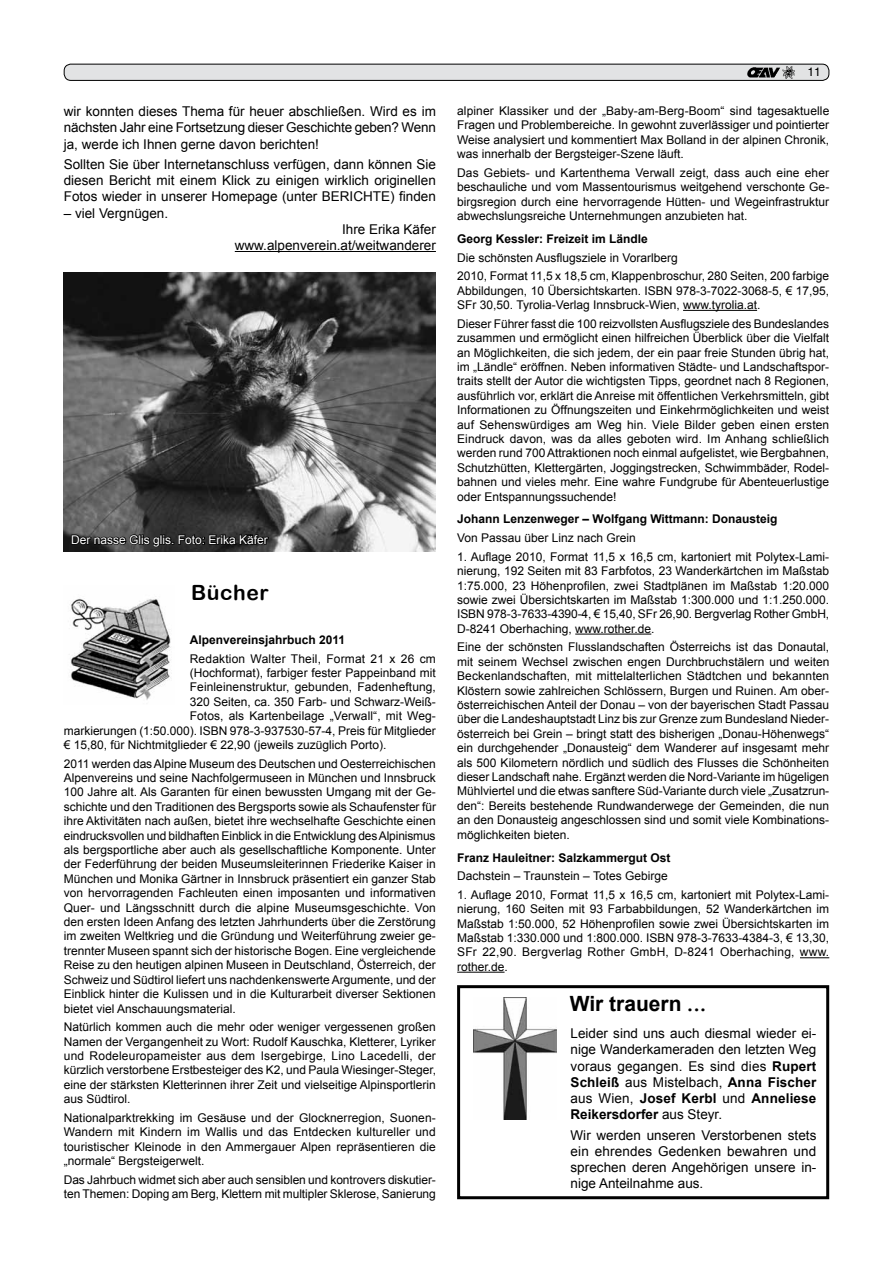
<style>
.page{position:relative;width:893px;height:1263px;background:#fff}
.page>*{position:absolute;margin:0;border:0;box-sizing:border-box;transform-origin:0 0}
.t1{font:700 21px "Arial";color:#000}
.t2{font:21px "Arial Rounded MT Bold";letter-spacing:.03em;color:#000}
.t3{font:13.5px/16.2px "Arial";color:#000;text-align:justify}
.t4{font:12px/14.4px "Arial";color:#000;text-align:justify}
.t5{font:700 12px "Arial";color:#000}
.t6{font:12px "Arial";color:#fff}
.t7{font:12px "Helvetica";color:#000}
.s1{font-family:"Arial Rounded MT Bold";font-weight:400}
.s2{font-weight:700}
</style>
<div class="page">
<div style="left:64px;top:64px;width:765px;height:16px;background:#e2e3e4;border-radius:7px"></div>
<div style="left:64px;top:64px;width:765px;height:17px;border:1px solid #000;border-radius:7px"></div>
<img style="left:747px;top:67px;width:28px;height:10px">
<svg style="left:775px;top:66px;width:20px;height:13px"></svg>
<img style="left:473px;top:997px;width:84px;height:123px">
<div style="left:457px;top:985px;width:372px;height:214px;border:3px solid #000"></div>
<img style="left:71px;top:598px;width:101px;height:102px">
<img style="left:64px;top:272px;width:372px;height:280px">
<hr style="left:235px;top:251px;width:201px;height:1px;background:#000">
<hr style="left:683px;top:310px;width:74px;height:1px;background:#000">
<hr style="left:575px;top:634px;width:76px;height:1px;background:#000">
<svg style="left:800px;top:957px;width:29px;height:1px"></svg>
<hr style="left:457px;top:972px;width:48px;height:1px;background:#000">
<svg style="left:71px;top:533px;width:199px;height:15px;background:#202020"></svg>
<p class="t3" style="left:64px;top:103px;width:374px">wir konnten dieses Thema für heuer abschließen. Wird es im nächsten Jahr eine Fortsetzung dieser Geschichte geben? Wenn ja, werde ich Ihnen gerne davon berichten!</p>
<p class="t3" style="left:64px;top:156px;width:374px">Sollten Sie über Internetanschluss verfügen, dann können Sie diesen Bericht mit einem Klick zu einigen wirklich originellen Fotos wieder in unserer Homepage (unter BERICHTE) finden</p>
<p class="t3" style="left:64px;top:205px;width:103px">– viel Vergnügen.</p>
<p class="t3" style="left:235px;top:221px;width:203px;text-align:right">Ihre Erika Käfer www.alpenverein.at/weitwanderer</p>
<p class="t6" style="left:71px;top:532px;width:198px">Der nasse Glis glis. Foto: Erika Käfer</p>
<h1 class="t2" style="left:191px;top:580px;width:79px">Bücher</h1>
<p class="t5" style="left:190px;top:632px;width:157px">Alpenvereinsjahrbuch 2011</p>
<p class="t4" style="left:190px;top:651px;width:248px">Redaktion Walter Theil, Format 21 x 26 cm</p>
<p class="t4" style="left:190px;top:666px;width:248px">(Hochformat), farbiger fester Pappeinband mit</p>
<p class="t4" style="left:190px;top:680px;width:248px">Feinleinenstruktur, gebunden, Fadenheftung,</p>
<p class="t4" style="left:190px;top:694px;width:248px">320 Seiten, ca. 350 Farb- und Schwarz-Weiß-</p>
<p class="t4" style="left:190px;top:709px;width:248px">Fotos, als Kartenbeilage „Verwall“, mit Weg-</p>
<p class="t4" style="left:64px;top:723px;width:374px">markierungen (1:50.000). ISBN 978-3-937530-57-4, Preis für Mitglieder</p>
<p class="t4" style="left:64px;top:738px;width:322px">€ 15,80, für Nichtmitglieder € 22,90 (jeweils zuzüglich Porto).</p>
<p class="t4" style="left:64px;top:756px;width:374px">2011 werden das Alpine Museum des Deutschen und Oesterreichischen Alpenvereins und seine Nachfolgermuseen in München und Innsbruck 100 Jahre alt. Als Garanten für einen bewussten Umgang mit der Ge&shy;schichte und den Traditionen des Bergsports sowie als Schaufenster für ihre Aktivitäten nach außen, bietet ihre wechselhafte Geschichte einen eindrucksvollen und bildhaften Einblick in die Entwicklung des Alpinismus als bergsportliche aber auch als gesellschaftliche Komponente. Unter der Federführung der beiden Museumsleiterinnen Friederike Kaiser in München und Monika Gärtner in Innsbruck präsentiert ein ganzer Stab von hervorragenden Fachleuten einen imposanten und informativen Quer- und Längsschnitt durch die alpine Museumsgeschichte. Von den ersten Ideen Anfang des letzten Jahrhunderts über die Zerstörung im zweiten Weltkrieg und die Gründung und Weiterführung zweier ge&shy;trennter Museen spannt sich der historische Bogen. Eine vergleichende Reise zu den heutigen alpinen Museen in Deutschland, Österreich, der Schweiz und Südtirol liefert uns nachdenkenswerte Argumente, und der Einblick hinter die Kulissen und in die Kulturarbeit diverser Sektionen bietet viel Anschauungsmaterial.</p>
<p class="t4" style="left:64px;top:1020px;width:374px">Natürlich kommen auch die mehr oder weniger vergessenen großen Namen der Vergangenheit zu Wort: Rudolf Kauschka, Kletterer, Lyriker und Rodeleuropameister aus dem Isergebirge, Lino Lacedelli, der kürzlich verstorbene Erstbesteiger des K2, und Paula Wiesinger-Steger, eine der stärksten Kletterinnen ihrer Zeit und vielseitige Alpinsportlerin aus Südtirol.</p>
<p class="t4" style="left:64px;top:1110px;width:374px">Nationalparktrekking im Gesäuse und der Glocknerregion, Suonen-Wandern mit Kindern im Wallis und das Entdecken kultureller und touristischer Kleinode in den Ammergauer Alpen repräsentieren die „normale“ Bergsteigerwelt.</p>
<p class="t4" style="left:64px;top:1172px;width:374px">Das Jahrbuch widmet sich aber auch sensiblen und kontrovers diskutier&shy;ten Themen: Doping am Berg, Klettern mit multipler Sklerose, Sanierung</p>
<p class="t7" style="left:807px;top:65px;width:15px">11</p>
<p class="t4" style="left:457px;top:104px;width:374px">alpiner Klassiker und der „Baby-am-Berg-Boom“ sind tagesaktuelle Fragen und Problembereiche. In gewohnt zuverlässiger und pointierter Weise analysiert und kommentiert Max Bolland in der alpinen Chronik, was innerhalb der Bergsteiger-Szene läuft.</p>
<p class="t4" style="left:457px;top:166px;width:374px">Das Gebiets- und Kartenthema Verwall zeigt, dass auch eine eher beschauliche und vom Massentourismus weitgehend verschonte Ge&shy;birgsregion durch eine hervorragende Hütten- und Wegeinfrastruktur abwechslungsreiche Unternehmungen anzubieten hat.</p>
<p class="t5" style="left:457px;top:231px;width:192px">Georg Kessler: Freizeit im Ländle</p>
<p class="t4" style="left:457px;top:248px;width:374px;line-height:18.6px">Die schönsten Ausflugsziele in Vorarlberg<br>2010, Format 11,5 x 18,5 cm, Klappenbroschur, 280 Seiten, 200 farbige</p>
<p class="t4" style="left:457px;top:283px;width:374px">Abbildungen, 10 Übersichtskarten. ISBN 978-3-7022-3068-5, € 17,95,<br>SFr 30,50. Tyrolia-Verlag Innsbruck-Wien, www.tyrolia.at.</p>
<p class="t4" style="left:457px;top:316px;width:374px">Dieser Führer fasst die 100 reizvollsten Ausflugsziele des Bundeslandes zusammen und ermöglicht einen hilfreichen Überblick über die Vielfalt an Möglichkeiten, die sich jedem, der ein paar freie Stunden übrig hat, im „Ländle“ eröffnen. Neben informativen Städte- und Landschaftspor&shy;traits stellt der Autor die wichtigsten Tipps, geordnet nach 8 Regionen, ausführlich vor, erklärt die Anreise mit öffentlichen Verkehrsmitteln, gibt Informationen zu Öffnungszeiten und Einkehrmöglichkeiten und weist auf Sehenswürdiges am Weg hin. Viele Bilder geben einen ersten Eindruck davon, was da alles geboten wird. Im Anhang schließlich werden rund 700 Attraktionen noch einmal aufgelistet, wie Bergbahnen, Schutzhütten, Klettergärten, Joggingstrecken, Schwimmbäder, Rodel&shy;bahnen und vieles mehr. Eine wahre Fundgrube für Abenteuerlustige oder Entspannungssuchende!</p>
<p class="t5" style="left:457px;top:511px;width:322px">Johann Lenzenweger – Wolfgang Wittmann: Donausteig</p>
<p class="t4" style="left:457px;top:531px;width:180px">Von Passau über Linz nach Grein</p>
<p class="t4" style="left:457px;top:549px;width:374px;text-align:left">1. Auflage 2010, Format 11,5 x 16,5 cm, kartoniert mit Polytex-Lami&shy;nierung, 192 Seiten mit 83 Farbfotos, 23 Wanderkärtchen im Maßstab 1:75.000, 23 Höhenprofilen, zwei Stadtplänen im Maßstab 1:20.000 sowie zwei Übersichtskarten im Maßstab 1:300.000 und 1:1.250.000.<br>ISBN 978-3-7633-4390-4, € 15,40, SFr 26,90. Bergverlag Rother GmbH, D-8241 Oberhaching, www. rother. de.</p>
<p class="t4" style="left:457px;top:640px;width:374px">Eine der schönsten Flusslandschaften Österreichs ist das Donautal, mit seinem Wechsel zwischen engen Durchbruchstälern und weiten Beckenlandschaften, mit mittelalterlichen Städtchen und bekannten Klöstern sowie zahlreichen Schlössern, Burgen und Ruinen. Am ober&shy;österreichischen Anteil der Donau – von der bayerischen Stadt Passau über die Landeshauptstadt Linz bis zur Grenze zum Bundesland Nieder&shy;österreich bei Grein – bringt statt des bisherigen „Donau-Höhenwegs“ ein durchgehender „Donausteig“ dem Wanderer auf insgesamt mehr als 500 Kilometern nördlich und südlich des Flusses die Schönheiten dieser Landschaft nahe. Ergänzt werden die Nord-Variante im hügeligen Mühlviertel und die etwas sanftere Süd-Variante durch viele „Zusatzrun&shy;den“: Bereits bestehende Rundwanderwege der Gemeinden, die nun an den Donausteig angeschlossen sind und somit viele Kombinations&shy;möglichkeiten bieten.</p>
<p class="t5" style="left:457px;top:849px;width:215px">Franz Hauleitner: Salzkammergut Ost</p>
<p class="t4" style="left:457px;top:869px;width:212px">Dachstein – Traunstein – Totes Gebirge</p>
<p class="t4" style="left:457px;top:887px;width:374px;text-align:left">1. Auflage 2010, Format 11,5 x 16,5 cm, kartoniert mit Polytex-Lami&shy;nierung, 160 Seiten mit 93 Farbabbildungen, 52 Wanderkärtchen im Maßstab 1:50.000, 52 Höhenprofilen sowie zwei Übersichtskarten im Maßstab 1:330. 000 und 1:800. 000. ISBN 978-3-7633-4384-3, € 13,30, SFr 22,90. Bergverlag Rother GmbH, D-8241 Oberhaching, www. rother.de.</p>
<h1 class="t1" style="left:570px;top:990px;width:138px">Wir trauern <span class="s1">...</span></h1>
<p class="t3" style="left:570px;top:1025px;width:247px">Leider sind uns auch diesmal wieder ei&shy;nige Wanderkameraden den letzten Weg voraus gegangen. Es sind dies <span class="s2">Rupert Schleiß</span> aus Mistelbach, <span class="s2">Anna Fischer </span>aus Wien, <span class="s2">Josef Kerbl</span> und <span class="s2">Anneliese Reikersdorfer</span> aus Steyr.</p>
<p class="t3" style="left:570px;top:1127px;width:247px">Wir werden unseren Verstorbenen stets ein ehrendes Gedenken bewahren und sprechen deren Angehörigen unsere in&shy;nige Anteilnahme aus.</p>
</div>
